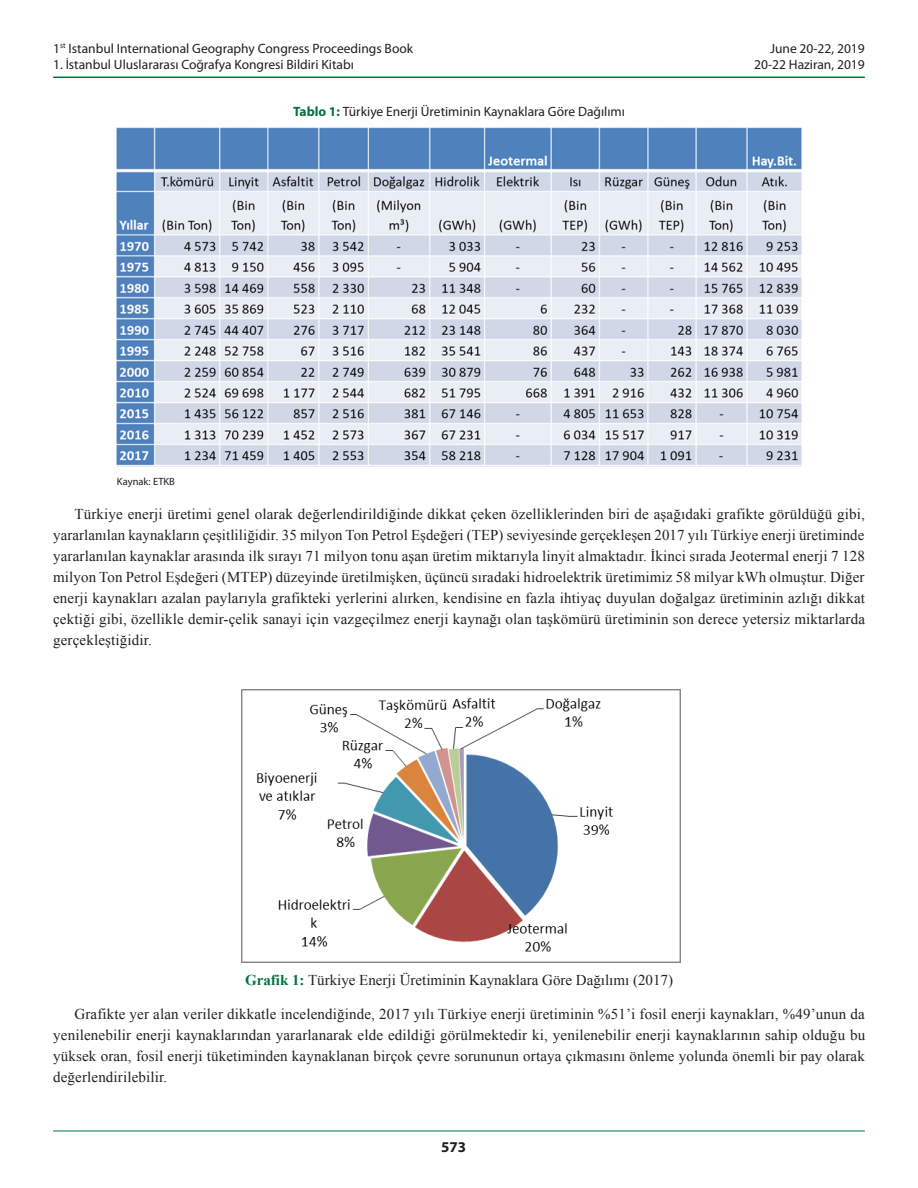
<style>
.page{position:relative;width:918px;height:1188px;background:#fff}
.page>*{position:absolute;margin:0;border:0;box-sizing:border-box;transform-origin:0 0}
.t1{font:15px/21px "Times New Roman";letter-spacing:.01em;color:#231f20;text-align:justify}
.t2{font:700 15px "Myriad Pro";color:#231f20}
.t3{font:13.5px/16.2px "Myriad Pro";color:#231f20;text-align:right}
.t4{font:10.5px "Myriad Pro";color:#231f20}
.s1{font-weight:700;color:#00733d}
</style>
<div class="page">
<hr style="left:53px;top:77px;width:812px;height:1px;background:#00733d">
<hr style="left:53px;top:1131px;width:812px;height:1px;background:#00733d">
<img style="left:116px;top:128px;width:686px;height:339px">
<img style="left:241px;top:689px;width:439px;height:274px">
<p class="t3" style="left:53px;top:40px;width:362px">1<sup>st</sup> Istanbul International Geography Congress Proceedings Book</p>
<p class="t3" style="left:53px;top:56px;width:302px">1. İstanbul Uluslararası Coğrafya Kongresi Bildiri Kitabı</p>
<p class="t3" style="left:293px;top:104px;width:333px"><span class="s1">Tablo 1:</span> Türkiye Enerji Üretiminin Kaynaklara Göre Dağılımı</p>
<p class="t3" style="left:754px;top:40px;width:112px">June 20-22, 2019<br>20-22 Haziran, 2019</p>
<p class="t4" style="left:117px;top:476px;width:60px">Kaynak: ETKB</p>
<p class="t1" style="left:53px;top:503px;width:813px;text-indent:21px">Türkiye enerji üretimi genel olarak değerlendirildiğinde dikkat çeken özelliklerinden biri de aşağıdaki grafikte görüldüğü gibi, yararlanılan kaynakların çeşitliliğidir. 35 milyon Ton Petrol Eşdeğeri (TEP) seviyesinde gerçekleşen 2017 yılı Türkiye enerji üretiminde yararlanılan kaynaklar arasında ilk sırayı 71 milyon tonu aşan üretim miktarıyla linyit almaktadır. İkinci sırada Jeotermal enerji 7 128 milyon Ton Petrol Eşdeğeri (MTEP) düzeyinde üretilmişken, üçüncü sıradaki hidroelektrik üretimimiz 58 milyar kWh olmuştur. Diğer enerji kaynakları azalan paylarıyla grafikteki yerlerini alırken, kendisine en fazla ihtiyaç duyulan doğalgaz üretiminin azlığı dikkat çektiği gibi, özellikle demir-çelik sanayi için vazgeçilmez enerji kaynağı olan taşkömürü üretiminin son derece yetersiz miktarlarda gerçekleştiğidir.</p>
<p class="t1" style="left:245px;top:969px;width:429px"><span class="s1">Grafik 1:</span> Türkiye Enerji Üretiminin Kaynaklara Göre Dağılımı (2017)</p>
<p class="t1" style="left:53px;top:1003px;width:814px;text-indent:21px">Grafikte yer alan veriler dikkatle incelendiğinde, 2017 yılı Türkiye enerji üretiminin %51’i fosil enerji kaynakları, %49’unun da yenilenebilir enerji kaynaklarından yararlanarak elde edildiği görülmektedir ki, yenilenebilir enerji kaynaklarının sahip olduğu bu yüksek oran, fosil enerji tüketiminden kaynaklanan birçok çevre sorununun ortaya çıkmasını önleme yolunda önemli bir pay olarak değerlendirilebilir.</p>
<p class="t2" style="left:441px;top:1139px;width:26px">573</p>
</div>
